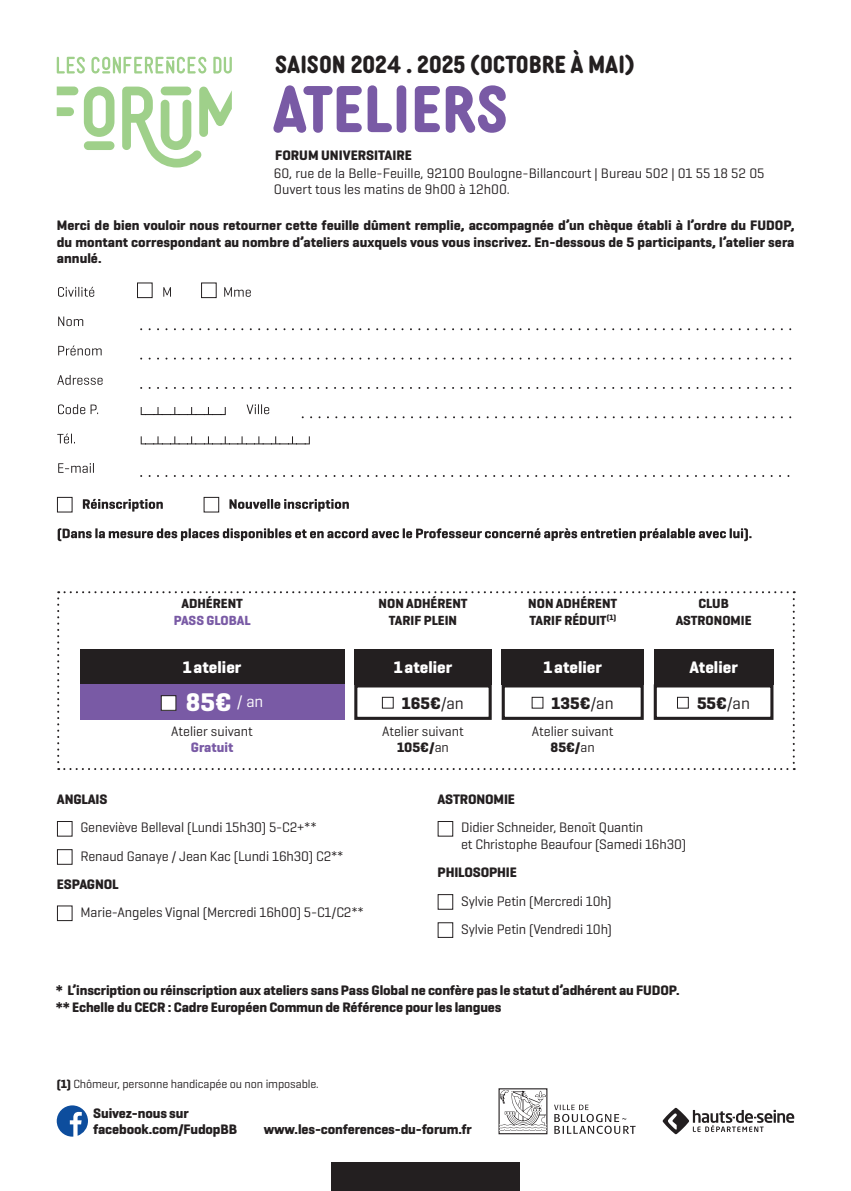
<style>
.page{position:relative;width:851px;height:1191px;background:#fff}
.page>*{position:absolute;margin:0;border:0;box-sizing:border-box;transform-origin:0 0}
.t1{font:700 64px "Diazo MVB Cond";color:#795aa5}
.t2{font:700 26px "Geogrotesque";color:#fff}
.t3{font:700 24px "Diazo MVB Cond";color:#231f20}
.t4{font:700 17px/35.4px "Geogrotesque";color:#fff}
.t5{font:700 14px/16.8px "Geogrotesque";letter-spacing:-.01em;color:#231f20}
.t6{font:14px/28.2px "Geogrotesque";letter-spacing:-.01em;color:#231f20}
.t7{font:700 14px "Geogrotesque";color:#795aa5}
.t8{font:700 13.4px/16.2px "Geogrotesque";color:#231f20;text-align:center}
.t9{font:700 13.4px "Geogrotesque";letter-spacing:-.005em;color:#795aa5}
.t10{font:12px "Geogrotesque";letter-spacing:-.01em;color:#231f20}
.s1{color:#231f20}
.s2{font-weight:400;color:#231f20}
.s3{font-weight:700}
</style>
<div class="page">
<svg style="left:498px;top:1088px;width:137px;height:46px"></svg>
<svg style="left:57px;top:1105px;width:31px;height:31px"></svg>
<div style="left:331px;top:1162px;width:189px;height:29px;background:#231f20"></div>
<svg style="left:662px;top:1107px;width:132px;height:27px"></svg>
<div style="left:57px;top:821px;width:16px;height:15px;border:1px solid #231f20"></div>
<div style="left:57px;top:849px;width:16px;height:15px;border:1px solid #231f20"></div>
<div style="left:57px;top:905px;width:16px;height:16px;border:1px solid #231f20"></div>
<div style="left:437px;top:821px;width:16px;height:15px;border:1px solid #231f20"></div>
<div style="left:437px;top:894px;width:16px;height:15px;border:1px solid #231f20"></div>
<div style="left:437px;top:922px;width:16px;height:16px;border:1px solid #231f20"></div>
<svg style="left:57px;top:591px;width:737px;height:179px"></svg>
<div style="left:80px;top:649px;width:264px;height:35px;background:#231f20"></div>
<div style="left:80px;top:684px;width:264px;height:36px;background:#795aa5"></div>
<div style="left:161px;top:695px;width:15px;height:15px;background:#fff"></div>
<div style="left:161px;top:695px;width:15px;height:16px;border:1px solid #231f20"></div>
<div style="left:354px;top:649px;width:137px;height:35px;background:#231f20"></div>
<div style="left:382px;top:697px;width:11px;height:11px;background:#fff"></div>
<div style="left:382px;top:697px;width:11px;height:11px;border:1px solid #231f20"></div>
<div style="left:354px;top:684px;width:137px;height:36px;border:3px solid #231f20"></div>
<div style="left:501px;top:649px;width:142px;height:35px;background:#231f20"></div>
<div style="left:532px;top:697px;width:11px;height:11px;background:#fff"></div>
<div style="left:531px;top:697px;width:12px;height:11px;border:1px solid #231f20"></div>
<div style="left:501px;top:684px;width:142px;height:36px;border:3px solid #231f20"></div>
<div style="left:653px;top:649px;width:120px;height:35px;background:#231f20"></div>
<div style="left:677px;top:697px;width:11px;height:11px;background:#fff"></div>
<div style="left:677px;top:697px;width:11px;height:11px;border:1px solid #231f20"></div>
<div style="left:653px;top:684px;width:120px;height:36px;border:3px solid #231f20"></div>
<svg style="left:57px;top:107px;width:17px;height:9px"></svg>
<svg style="left:57px;top:87px;width:21px;height:8px"></svg>
<svg style="left:213px;top:57px;width:19px;height:17px"></svg>
<svg style="left:84px;top:87px;width:30px;height:50px"></svg>
<svg style="left:122px;top:86px;width:110px;height:81px"></svg>
<svg style="left:91px;top:57px;width:115px;height:17px"></svg>
<svg style="left:57px;top:57px;width:28px;height:17px"></svg>
<div style="left:84px;top:141px;width:30px;height:9px;background:#9fd08a;border-radius:4px"></div>
<div style="left:161px;top:87px;width:30px;height:8px;background:#9fd08a;border-radius:4px"></div>
<svg style="left:58px;top:528px;width:693px;height:13px"></svg>
<svg style="left:83px;top:499px;width:266px;height:12px"></svg>
<svg style="left:58px;top:463px;width:731px;height:14px"></svg>
<svg style="left:57px;top:433px;width:253px;height:11px"></svg>
<svg style="left:58px;top:404px;width:733px;height:14px"></svg>
<svg style="left:57px;top:375px;width:734px;height:14px"></svg>
<svg style="left:58px;top:345px;width:733px;height:14px"></svg>
<svg style="left:58px;top:316px;width:733px;height:14px"></svg>
<svg style="left:58px;top:287px;width:193px;height:10px"></svg>
<div style="left:137px;top:283px;width:15px;height:15px;background:#fff"></div>
<div style="left:137px;top:282px;width:16px;height:16px;border:1px solid #231f20"></div>
<div style="left:201px;top:283px;width:15px;height:15px;background:#fff"></div>
<div style="left:201px;top:282px;width:16px;height:16px;border:1px solid #231f20"></div>
<div style="left:57px;top:497px;width:16px;height:15px;border:1px solid #231f20"></div>
<div style="left:204px;top:497px;width:15px;height:15px;background:#fff"></div>
<div style="left:203px;top:497px;width:16px;height:15px;border:1px solid #231f20"></div>
<h3 class="t3" style="left:275px;top:46px;width:360px">SAISON 2024 . 2025 (OCTOBRE À MAI)</h3>
<h1 class="t1" style="left:272px;top:58px;width:237px">ATELIERS</h1>
<p class="t5" style="left:275px;top:147px;width:138px">FORUM UNIVERSITAIRE</p>
<p class="t6" style="left:274px;top:165px;width:492px;line-height:16px">60, rue de la Belle-Feuille, 92100 Boulogne-Billancourt | Bureau 502 | 01 55 18 52 05<br>Ouvert tous les matins de 9h00 à 12h00.</p>
<p class="t5" style="left:57px;top:216px;width:739px;text-align:justify">Merci de bien vouloir nous retourner cette feuille dûment remplie, accompagnée d’un chèque établi à l’ordre du FUDOP, du montant correspondant au nombre d’ateliers auxquels vous vous inscrivez. En-dessous de 5 participants, l’atelier sera annulé.</p>
<p class="t8" style="left:181px;top:595px;width:63px">ADHÉRENT</p>
<p class="t9" style="left:174px;top:611px;width:78px">PASS GLOBAL</p>
<p class="t8" style="left:378px;top:595px;width:90px">NON ADHÉRENT<br>TARIF PLEIN</p>
<p class="t8" style="left:528px;top:595px;width:90px;text-align:left">NON ADHÉRENT<br>TARIF RÉDUIT<sup>(1)</sup></p>
<p class="t8" style="left:675px;top:595px;width:77px">CLUB<br>ASTRONOMIE</p>
<p class="t4" style="left:183px;top:649px;width:60px">1atelier</p>
<h2 class="t2" style="left:186px;top:686px;width:79px">85€ <sup>/</sup> <sup>an</sup></h2>
<p class="t4" style="left:402px;top:649px;width:64px;text-indent:-8px">1atelier<br><span class="s1">165€</span><span class="s2">/an</span></p>
<p class="t4" style="left:551px;top:649px;width:64px;text-indent:-8px">1atelier<br><span class="s1">135€</span><span class="s2">/an</span></p>
<p class="t4" style="left:697px;top:649px;width:55px;text-indent:-7px">Atelier<br><span class="s1">55€</span><span class="s2">/an</span></p>
<p class="t6" style="left:171px;top:716px;width:83px">Atelier suivant</p>
<p class="t7" style="left:191px;top:739px;width:44px">Gratuit</p>
<p class="t6" style="left:382px;top:722px;width:83px;line-height:16.6px;text-align:center">Atelier suivant<br><span class="s3">105€/</span>an</p>
<p class="t6" style="left:531px;top:722px;width:83px;line-height:16.6px;text-align:center">Atelier suivant<br><span class="s3">85€/</span>an</p>
<p class="t5" style="left:57px;top:791px;width:52px">ANGLAIS</p>
<p class="t6" style="left:80px;top:813px;width:265px">Geneviève Belleval (Lundi 15h30) 5-C2+**<br>Renaud Ganaye / Jean Kac (Lundi 16h30) C2**</p>
<p class="t5" style="left:57px;top:875px;width:63px">ESPAGNOL</p>
<p class="t6" style="left:80px;top:897px;width:285px">Marie-Angeles Vignal (Mercredi 16h00) 5-C1/C2**</p>
<p class="t5" style="left:437px;top:791px;width:79px">ASTRONOMIE</p>
<p class="t6" style="left:461px;top:818px;width:226px;line-height:16.8px">Didier Schneider, Benoït Quantin<br>et Christophe Beaufour (Samedi 16h30)</p>
<p class="t5" style="left:437px;top:864px;width:81px">PHILOSOPHIE</p>
<p class="t6" style="left:461px;top:886px;width:152px">Sylvie Petin (Mercredi 10h)<br>Sylvie Petin (Vendredi 10h)</p>
<p class="t5" style="left:56px;top:981px;width:625px">* L’inscription ou réinscription aux ateliers sans Pass Global ne confère pas le statut d’adhérent au FUDOP. ** Echelle du CECR : Cadre Européen Commun de Référence pour les langues</p>
<p class="t10" style="left:57px;top:1076px;width:263px"><span class="s3">(1)</span> Chômeur, personne handicapée ou non imposable.</p>
<p class="t5" style="left:93px;top:1105px;width:145px;line-height:16px">Suivez-nous sur facebook.com/FudopBB</p>
<p class="t5" style="left:264px;top:1121px;width:209px">www.les-conferences-du-forum.fr</p>
</div>
